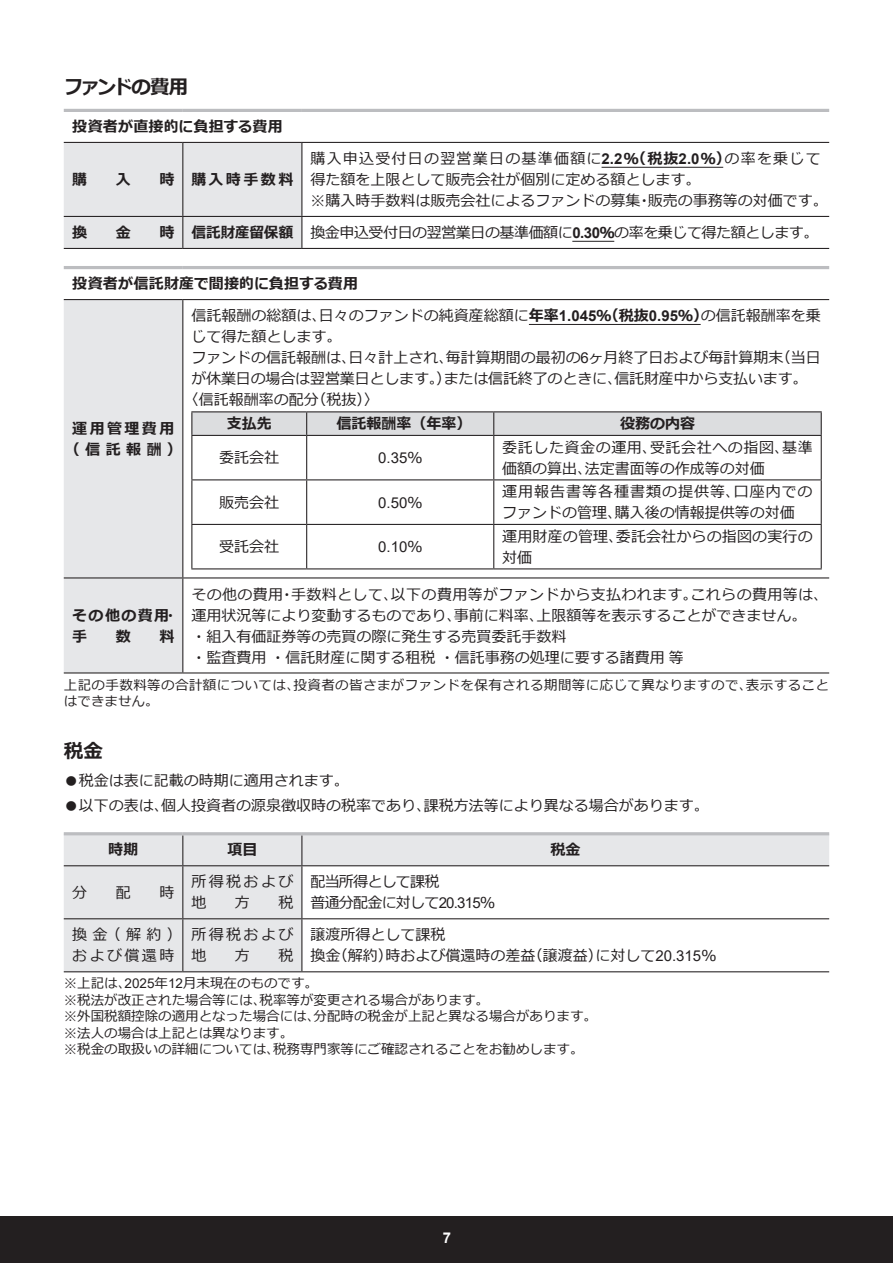
<style>
.page{position:relative;width:893px;height:1263px;background:#fff}
.page>*{position:absolute;margin:0;border:0;box-sizing:border-box;transform-origin:0 0}
.t1{font:700 19.5px "Meiryo";letter-spacing:-.09em;color:#231f20}
.t2{font:700 19.5px "Meiryo";letter-spacing:-.055em;color:#231f20}
.t3{font:15px/21px "Meiryo";color:#231f20}
.t4{font:700 15px/21px "Meiryo";letter-spacing:.015em;color:#231f20}
.t5{font:15px "Meiryo";letter-spacing:-.03em;color:#231f20}
.t6{font:15px/21px "Meiryo";letter-spacing:.035em;color:#231f20}
.t7{font:15px/21px "Meiryo";letter-spacing:.04em;color:#231f20}
.t8{font:15px/21px "Meiryo";letter-spacing:-.05em;color:#231f20}
.t9{font:15px "Arial";color:#231f20}
.t10{font:700 15px/21px "Meiryo";letter-spacing:.17em;color:#231f20;text-align:center}
.t11{font:15px/21px "Meiryo";letter-spacing:.16em;color:#231f20}
.t12{font:700 14.85px "Arial";color:#fff}
.t13{font:13.5px/16.5px "Meiryo";color:#231f20}
.t14{font:13.5px/16.5px "Meiryo";letter-spacing:.03em;color:#231f20}
.s1{font-family:"Arial";font-weight:700}
.s2{font-weight:700}
.s3{font-family:"Arial"}
.s4{font-family:"Meiryo"}
</style>
<div class="page">
<div style="left:0;top:1216px;width:893px;height:47px;background:#231f20"></div>
<div style="left:64px;top:143px;width:237px;height:105px;background:#e6e7e9"></div>
<hr style="left:64px;top:142px;width:119px;height:1px;background:#231f20">
<hr style="left:64px;top:216px;width:119px;height:1px;background:#231f20">
<hr style="left:64px;top:248px;width:119px;height:1px;background:#231f20">
<hr style="left:182px;top:143px;width:1px;height:73px;background:#231f20">
<hr style="left:182px;top:217px;width:1px;height:31px;background:#231f20">
<hr style="left:183px;top:142px;width:119px;height:1px;background:#231f20">
<hr style="left:183px;top:216px;width:119px;height:1px;background:#231f20">
<hr style="left:183px;top:248px;width:119px;height:1px;background:#231f20">
<hr style="left:301px;top:143px;width:1px;height:73px;background:#231f20">
<hr style="left:301px;top:217px;width:1px;height:31px;background:#231f20">
<hr style="left:302px;top:142px;width:527px;height:1px;background:#231f20">
<hr style="left:302px;top:216px;width:527px;height:1px;background:#231f20">
<hr style="left:302px;top:248px;width:527px;height:1px;background:#231f20">
<hr style="left:64px;top:109px;width:119px;height:3px;background:#bcbdc0">
<hr style="left:183px;top:109px;width:119px;height:3px;background:#bcbdc0">
<hr style="left:302px;top:109px;width:527px;height:3px;background:#bcbdc0">
<hr style="left:602px;top:167px;width:121px;height:1px;background:#231f20">
<hr style="left:572px;top:241px;width:42px;height:1px;background:#231f20">
<div style="left:64px;top:300px;width:118px;height:372px;background:#e6e7e9"></div>
<hr style="left:64px;top:299px;width:119px;height:1px;background:#231f20">
<hr style="left:64px;top:577px;width:119px;height:1px;background:#231f20">
<hr style="left:64px;top:672px;width:119px;height:1px;background:#231f20">
<hr style="left:182px;top:300px;width:1px;height:277px;background:#231f20">
<hr style="left:182px;top:578px;width:1px;height:94px;background:#231f20">
<hr style="left:183px;top:299px;width:646px;height:1px;background:#231f20">
<hr style="left:183px;top:577px;width:646px;height:1px;background:#231f20">
<hr style="left:183px;top:672px;width:646px;height:1px;background:#231f20">
<hr style="left:64px;top:266px;width:119px;height:3px;background:#bcbdc0">
<hr style="left:183px;top:266px;width:646px;height:3px;background:#bcbdc0">
<hr style="left:529px;top:324px;width:172px;height:1px;background:#231f20">
<hr style="left:191px;top:411px;width:116px;height:1px;background:#231f20">
<hr style="left:307px;top:411px;width:187px;height:1px;background:#231f20">
<hr style="left:494px;top:411px;width:328px;height:1px;background:#231f20">
<svg style="left:191px;top:412px;width:631px;height:23px;background:#d6d7d9"></svg>
<hr style="left:191px;top:436px;width:1px;height:43px;background:#231f20">
<hr style="left:191px;top:480px;width:1px;height:44px;background:#231f20">
<hr style="left:191px;top:525px;width:1px;height:43px;background:#231f20">
<hr style="left:191px;top:435px;width:116px;height:1px;background:#231f20">
<hr style="left:307px;top:435px;width:187px;height:1px;background:#231f20">
<hr style="left:306px;top:436px;width:1px;height:43px;background:#231f20">
<hr style="left:306px;top:480px;width:1px;height:44px;background:#231f20">
<hr style="left:306px;top:525px;width:1px;height:43px;background:#231f20">
<hr style="left:191px;top:479px;width:116px;height:1px;background:#231f20">
<hr style="left:307px;top:479px;width:187px;height:1px;background:#231f20">
<hr style="left:191px;top:524px;width:116px;height:1px;background:#231f20">
<hr style="left:307px;top:524px;width:187px;height:1px;background:#231f20">
<hr style="left:191px;top:568px;width:116px;height:1px;background:#231f20">
<hr style="left:307px;top:568px;width:187px;height:1px;background:#231f20">
<hr style="left:493px;top:436px;width:1px;height:43px;background:#231f20">
<hr style="left:493px;top:480px;width:1px;height:44px;background:#231f20">
<hr style="left:493px;top:525px;width:1px;height:43px;background:#231f20">
<hr style="left:494px;top:435px;width:328px;height:1px;background:#231f20">
<hr style="left:821px;top:436px;width:1px;height:43px;background:#231f20">
<hr style="left:821px;top:480px;width:1px;height:44px;background:#231f20">
<hr style="left:821px;top:525px;width:1px;height:43px;background:#231f20">
<hr style="left:494px;top:479px;width:328px;height:1px;background:#231f20">
<hr style="left:494px;top:524px;width:328px;height:1px;background:#231f20">
<hr style="left:494px;top:568px;width:328px;height:1px;background:#231f20">
<svg style="left:64px;top:835px;width:765px;height:136px"></svg>
<hr style="left:182px;top:835px;width:1px;height:30px;background:#231f20">
<hr style="left:301px;top:835px;width:1px;height:30px;background:#231f20">
<hr style="left:64px;top:865px;width:119px;height:1px;background:#231f20">
<hr style="left:64px;top:918px;width:119px;height:1px;background:#231f20">
<hr style="left:64px;top:971px;width:119px;height:1px;background:#231f20">
<hr style="left:182px;top:866px;width:1px;height:52px;background:#231f20">
<hr style="left:182px;top:919px;width:1px;height:52px;background:#231f20">
<hr style="left:183px;top:865px;width:119px;height:1px;background:#231f20">
<hr style="left:183px;top:918px;width:119px;height:1px;background:#231f20">
<hr style="left:183px;top:971px;width:119px;height:1px;background:#231f20">
<hr style="left:301px;top:866px;width:1px;height:52px;background:#231f20">
<hr style="left:301px;top:919px;width:1px;height:52px;background:#231f20">
<hr style="left:302px;top:865px;width:527px;height:1px;background:#231f20">
<hr style="left:302px;top:918px;width:527px;height:1px;background:#231f20">
<hr style="left:302px;top:971px;width:527px;height:1px;background:#231f20">
<hr style="left:64px;top:832px;width:119px;height:3px;background:#bcbdc0">
<hr style="left:183px;top:832px;width:119px;height:3px;background:#bcbdc0">
<hr style="left:302px;top:832px;width:527px;height:3px;background:#bcbdc0">
<h1 class="t1" style="left:64px;top:73px;width:126px">ファンドの費用</h1>
<p class="t4" style="left:72px;top:117px;width:212px">投資者が直接的に負担する費用</p>
<p class="t4" style="left:72px;top:170px;width:16px">購</p>
<p class="t4" style="left:116px;top:170px;width:16px">入</p>
<p class="t4" style="left:159px;top:170px;width:136px">時 購入時手数料</p>
<p class="t3" style="left:310px;top:149px;width:519px">購入申込受付日の翌営業日の基準価額に<span class="s1">2.2</span><span class="s2">％（税抜</span><span class="s1">2.0</span><span class="s2">％）</span>の率を乗じて得た額を上限として販売会社が個別に定める額とします。<br>※購入時手数料は販売会社によるファンドの募集・販売の事務等の対価です。</p>
<p class="t4" style="left:72px;top:223px;width:16px">換</p>
<p class="t4" style="left:116px;top:223px;width:16px">金</p>
<p class="t5" style="left:159px;top:222px;width:661px"><span class="s2">時 信託財産留保額</span> 換金申込受付日の翌営業日の基準価額に<span class="s1">0.30</span><span class="s2">％</span>の率を乗じて得た額とします。</p>
<p class="t4" style="left:72px;top:274px;width:287px">投資者が信託財産で間接的に負担する費用</p>
<p class="t10" style="left:65px;top:419px;width:119px">運用管理費用（信託報酬）</p>
<p class="t3" style="left:191px;top:306px;width:631px">信託報酬の総額は、日々のファンドの純資産総額に<span class="s2">年率</span><span class="s1">1.045</span><span class="s2">％（税抜</span><span class="s1">0.95</span><span class="s2">％）</span>の信託報酬率を乗</p>
<p class="t3" style="left:191px;top:327px;width:151px">じて得た額とします。</p>
<p class="t3" style="left:191px;top:348px;width:631px">ファンドの信託報酬は、日々計上され、毎計算期間の最初の<span class="s3">6</span>ヶ月終了日および毎計算期末（当日</p>
<p class="t3" style="left:191px;top:369px;width:618px">が休業日の場合は翌営業日とします。）または信託終了のときに、信託財産中から支払います。</p>
<p class="t3" style="left:184px;top:390px;width:196px">〈信託報酬率の配分（税抜）〉</p>
<p class="t4" style="left:227px;top:414px;width:46px">支払先</p>
<p class="t4" style="left:336px;top:414px;width:136px">信託報酬率（年率）</p>
<p class="t4" style="left:620px;top:414px;width:76px">役務の内容</p>
<p class="t3" style="left:219px;top:448px;width:61px">委託会社</p>
<p class="t9" style="left:378px;top:448px;width:46px">0.35<span class="s4">％</span></p>
<p class="t7" style="left:502px;top:438px;width:312px">委託した資金の運用、受託会社への指図、基準価額の算出、法定書面等の作成等の対価</p>
<p class="t3" style="left:219px;top:493px;width:61px">販売会社</p>
<p class="t9" style="left:378px;top:492px;width:46px">0.50<span class="s4">％</span></p>
<p class="t6" style="left:502px;top:482px;width:312px">運用報告書等各種書類の提供等、口座内でのファンドの管理、購入後の情報提供等の対価</p>
<p class="t3" style="left:219px;top:537px;width:61px">受託会社</p>
<p class="t9" style="left:378px;top:537px;width:46px">0.10<span class="s4">％</span></p>
<p class="t3" style="left:502px;top:527px;width:312px">運用財産の管理、委託会社からの指図の実行の対価</p>
<p class="t3" style="left:191px;top:584px;width:638px">その他の費用・手数料として、以下の費用等がファンドから支払われます。これらの費用等は、運用状況等により変動するものであり、事前に料率、上限額等を表示することができません。<br>・組入有価証券等の売買の際に発生する売買委託手数料<br>・監査費用・信託財産に関する租税・信託事務の処理に要する諸費用等</p>
<p class="t14" style="left:64px;top:677px;width:767px">上記の手数料等の合計額については、投資者の皆さまがファンドを保有される期間等に応じて異なりますので、表示することはできません。</p>
<h1 class="t2" style="left:64px;top:737px;width:41px">税金</h1>
<p class="t3" style="left:64px;top:771px;width:286px">●税金は表に記載の時期に適用されます。</p>
<p class="t3" style="left:64px;top:796px;width:647px">●以下の表は、個人投資者の源泉徴収時の税率であり、課税方法等により異なる場合があります。</p>
<p class="t4" style="left:108px;top:840px;width:32px">時期</p>
<p class="t4" style="left:227px;top:840px;width:31px">項目</p>
<p class="t4" style="left:550px;top:840px;width:32px">税金</p>
<p class="t3" style="left:72px;top:883px;width:16px">分</p>
<p class="t3" style="left:116px;top:883px;width:16px">配</p>
<p class="t3" style="left:159px;top:883px;width:16px">時</p>
<p class="t3" style="left:191px;top:872px;width:104px">所得税および地</p>
<p class="t4" style="left:72px;top:605px;width:107px">その他の費用・手</p>
<p class="t4" style="left:116px;top:626px;width:16px">数</p>
<p class="t4" style="left:159px;top:626px;width:16px">料</p>
<p class="t8" style="left:310px;top:872px;width:186px">配当所得として課税<br>普通分配金に対して<span class="s3">20.315</span>％</p>
<p class="t3" style="left:235px;top:893px;width:16px">方</p>
<p class="t3" style="left:278px;top:893px;width:16px">税</p>
<p class="t11" style="left:72px;top:925px;width:111px">換金（解約）および償還時</p>
<p class="t3" style="left:191px;top:925px;width:104px">所得税および地</p>
<p class="t3" style="left:310px;top:925px;width:407px">譲渡所得として課税<br>換金（解約）時および償還時の差益（譲渡益）に対して<span class="s3">20.315</span>％</p>
<p class="t13" style="left:64px;top:976px;width:535px">※上記は、<span class="s3">2025</span>年<span class="s3">12</span>月末現在のものです。<br>※税法が改正された場合等には、税率等が変更される場合があります。<br>※外国税額控除の適用となった場合には、分配時の税金が上記と異なる場合があります。※法人の場合は上記とは異なります。<br>※税金の取扱いの詳細については、税務専門家等にご確認されることをお勧めします。</p>
<p class="t3" style="left:235px;top:946px;width:16px">方</p>
<p class="t3" style="left:278px;top:946px;width:16px">税</p>
<p class="t12" style="left:443px;top:1227px;width:10px">7</p>
</div>
